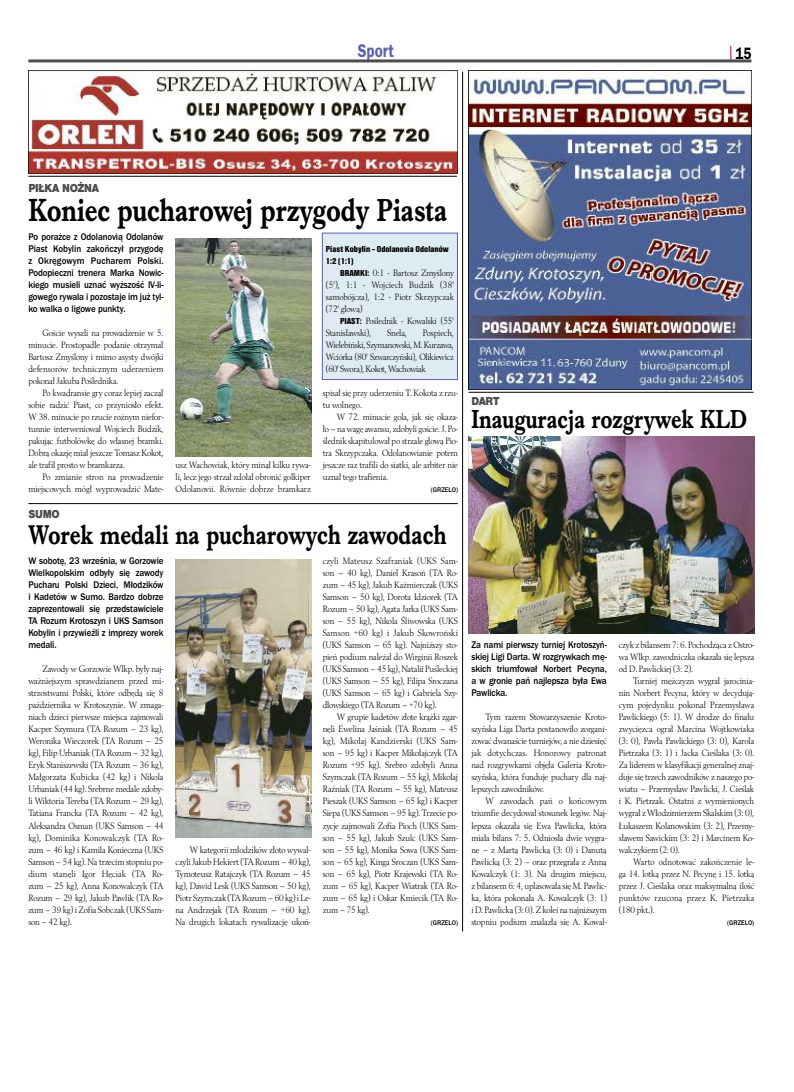
<style>
.page{position:relative;width:794px;height:1092px;background:#fff}
.page>*{position:absolute;margin:0;border:0;box-sizing:border-box;transform-origin:0 0}
.t1{font:700 33px "Imprint URWTCE";letter-spacing:-.005em;color:#000;scale:.8 1}
.t2{font:700 28px "Imprint URWTCE";color:#000;scale:.8 1}
.t3{font:700 27px "Imprint URWTCE";color:#000;scale:.8 1}
.t4{font:19px "Franklin Got URWTCE Dem";color:#5b60ad;scale:.8 1}
.t5{font:17px "Franklin Got URWTCE Dem";color:#000;scale:.8 1}
.t6{font:900 12px "Nimbus San TCE";letter-spacing:-.035em;color:#4d4d4d;scale:.9 1}
.t7{font:500 10px/12px "Franklin Got URWTCE";letter-spacing:-.01em;color:#000;text-align:justify;scale:.9 1}
.t8{font:9.6px/12px "Berling TCE";letter-spacing:-.015em;color:#000;text-align:justify;scale:.9 1}
.t9{font:9px/12px "Nimbus San TCE Bla Con";color:#000}
.t10{font:500 7px "Franklin Got URWTCE";color:#000;scale:.95 1}
.s1{font-family:"Nimbus San TCE Bla Con";font-size:9px}
</style>
<div class="page">
<hr style="left:28px;top:59px;width:723px;height:3px;background:#4d4d4d">
<svg style="left:730px;top:46px;width:1px;height:14px"></svg>
<img style="left:468px;top:437px;width:286px;height:196px">
<img style="left:175px;top:239px;width:136px;height:217px">
<img style="left:175px;top:560px;width:136px;height:277px">
<hr style="left:28px;top:503px;width:430px;height:1px;background:#000">
<img style="left:468px;top:71px;width:283px;height:319px">
<img style="left:28px;top:71px;width:430px;height:102px">
<hr style="left:28px;top:176px;width:429px;height:1px;background:#000">
<hr style="left:468px;top:392px;width:285px;height:1px;background:#000">
<div style="left:323px;top:233px;width:134px;height:146px;background:#deebf3"></div>
<div style="left:322px;top:232px;width:136px;height:148px;border:1px solid #5b60ad"></div>
<hr style="left:462px;top:72px;width:1px;height:859px;background:#000">
<h3 class="t4" style="left:358px;top:40px;width:47px">Sport</h3>
<h3 class="t5" style="left:735px;top:43px;width:21px">15</h3>
<p class="t6" style="left:28px;top:181px;width:80px">PIŁKA NOŻNA</p>
<h1 class="t1" style="left:28px;top:190px;width:525px">Koniec pucharowej przygody Piasta</h1>
<p class="t7" style="left:28px;top:231px;width:152px">Po porażce z Odolanovią Odolanów Piast Kobylin zakończył przygodę z Okręgowym Pucharem Polski.<br>Podopieczni trenera Marka Nowic&shy;kiego musieli uznać wyższość IV-li&shy;gowego rywala i pozostaje im już tyl&shy;ko walka o ligowe punkty.</p>
<p class="t8" style="left:28px;top:327px;width:152px;text-indent:14px">Goście wyszli na prowadzenie w 5. minucie. Prostopadłe podanie otrzymał Bartosz Zmyślony i mimo asysty dwójki defensorów technicznym uderzeniem pokonał Jakuba Poślednika.</p>
<p class="t8" style="left:28px;top:387px;width:152px;text-indent:14px">Po kwadransie gry coraz lepiej zaczął sobie radzić Piast, co przyniosło efekt.<br>W 38. minucie po rzucie rożnym niefor&shy;tunnie interweniował Wojciech Budzik, pakując futbolówkę do własnej bramki.<br>Dobrą okazję miał jeszcze Tomasz Kokot, ale trafił prosto w bramkarza.</p>
<p class="t8" style="left:28px;top:471px;width:152px;text-align:right">Po zmianie stron na prowadzenie miejscowych mógł wyprowadzić Mate-</p>
<p class="t8" style="left:176px;top:459px;width:152px">usz Wachowiak, który minął kilku rywa&shy;li, lecz jego strzał zdołał obronić golkiper Odolanovii. Równie dobrze bramkarz</p>
<p class="t9" style="left:326px;top:243px;width:124px">Piast Kobylin - Odolanovia Odolanów<br>1:2 (1:1)</p>
<p class="t8" style="left:326px;top:267px;width:144px;text-indent:14px"><span class="s1">BRAMKI:</span> 0:1 - Bartosz Zmyślony (5'), 1:1 - Wojciech Budzik (38' samobójcza), 1:2 - Piotr Skrzypczak (72' głową)</p>
<p class="t8" style="left:326px;top:315px;width:144px;text-indent:14px"><span class="s1">PIAST:</span> Poślednik - Kowalski (55'<br>Stanisławski),</p>
<p class="t8" style="left:387px;top:327px;width:24px">Snela,</p>
<p class="t8" style="left:326px;top:327px;width:144px;text-indent:97px">Pospiech, Wielebiński, Szymanowski, M. Kurzawa, Wciórka (80' Szwarczyński), Olikiewicz (60' Swora), Kokot, Wachowiak</p>
<p class="t8" style="left:323px;top:387px;width:151px">spisał się przy uderzeniu T. Kokota z rzu&shy;tu wolnego.</p>
<p class="t8" style="left:323px;top:411px;width:152px;text-indent:14px">W 72. minucie gola, jak się okaza&shy;ło – na wagę awansu, zdobyli goście. J. Po&shy;ślednik skapitulował po strzale głową Pio&shy;tra Skrzypczaka. Odolanowianie potem jeszcze raz trafili do siatki, ale arbiter nie uznał tego trafienia.</p>
<p class="t10" style="left:431px;top:485px;width:30px">(GRZELO)</p>
<p class="t6" style="left:28px;top:506px;width:36px">SUMO</p>
<h2 class="t2" style="left:28px;top:517px;width:524px">Worek medali na pucharowych zawodach</h2>
<p class="t7" style="left:28px;top:555px;width:152px">W sobotę, 23 września, w Gorzowie Wielkopolskim odbyły się zawody Pucharu Polski Dzieci, Młodzików i Kadetów w Sumo. Bardzo dobrze zaprezentowali się przedstawiciele TA Rozum Krotoszyn i UKS Samson Kobylin i przywieźli z imprezy worek medali.</p>
<p class="t8" style="left:28px;top:663px;width:152px;text-indent:14px">Zawody w Gorzowie Wlkp. były naj&shy;ważniejszym sprawdzianem przed mi&shy;strzostwami Polski, które odbędą się 8 października w Krotoszynie. W zmaga&shy;niach dzieci pierwsze miejsca zajmowali Kacper Szymura (TA Rozum – 23 kg), Weronika Wieczorek (TA Rozum – 25 kg), Filip Urbaniak (TA Rozum – 32 kg), Eryk Staniszewski (TA Rozum – 36 kg), Małgorzata Kubicka (42 kg) i Nikola Urbaniak (44 kg). Srebrne medale zdoby&shy;li Wiktoria Tereba (TA Rozum – 29 kg), Tatiana Francka (TA Rozum – 42 kg), Aleksandra Osman (UKS Samson – 44 kg), Dominika Konowalczyk (TA Ro&shy;zum – 46 kg) i Kamila Konieczna (UKS Samson – 54 kg). Na trzecim stopniu po&shy;dium stanęli Igor Hęciak (TA Ro&shy;zum – 25 kg), Anna Konowalczyk (TA Rozum – 29 kg), Jakub Pawlik (TA Ro&shy;zum – 39 kg) i Zofia Sobczak (UKS Sam&shy;son – 42 kg).</p>
<p class="t8" style="left:175px;top:843px;width:152px;text-indent:14px">W kategorii młodzików złoto wywal&shy;czyli Jakub Hekiert (TA Rozum – 40 kg), Tymoteusz Ratajczyk (TA Rozum – 45 kg), Dawid Lesk (UKS Samson – 50 kg), Piotr Szymczak (TA Rozum – 60 kg) i Le&shy;na Andrzejak (TA Rozum – +60 kg).<br>Na drugich lokatach rywalizację ukoń-</p>
<p class="t8" style="left:323px;top:555px;width:152px">czyli Mateusz Szafraniak (UKS Sam&shy;son – 40 kg), Daniel Krasoń (TA Ro&shy;zum – 45 kg), Jakub Kaźmierczak (UKS Samson – 50 kg), Dorota Idziorek (TA Rozum – 50 kg), Agata Jarka (UKS Sam&shy;son – 55 kg), Nikola Śliwowska (UKS Samson +60 kg) i Jakub Skowroński (UKS Samson – 65 kg). Najniższy sto&shy;pień podium należał do Wirginii Roszek (UKS Samson – 45 kg), Natalii Puśleckiej (UKS Samson – 55 kg), Filipa Sroczana (UKS Samson – 65 kg) i Gabriela Szy&shy;dłowskiego (TA Rozum – +70 kg).</p>
<p class="t8" style="left:323px;top:711px;width:152px;text-indent:14px">W grupie kadetów złote krążki zgar&shy;nęli Ewelina Jaśniak (TA Rozum – 45 kg), Mikołaj Kandzierski (UKS Sam&shy;son – 95 kg) i Kacper Mikołajczyk (TA Rozum +95 kg). Srebro zdobyli Anna Szymczak (TA Rozum – 55 kg), Mikołaj Raźniak (TA Rozum – 55 kg), Mateusz Pieszak (UKS Samson – 65 kg) i Kacper Siepa (UKS Samson – 95 kg). Trzecie po&shy;zycje zajmowali Zofia Pioch (UKS Sam&shy;son – 55 kg), Jakub Szulc (UKS Sam&shy;son – 55 kg), Monika Sowa (UKS Sam&shy;son – 65 kg), Kinga Sroczan (UKS Sam&shy;son – 65 kg), Piotr Krajewski (TA Ro&shy;zum – 65 kg), Kacper Wiatrak (TA Ro&shy;zum – 65 kg) i Oskar Kmiecik (TA Ro&shy;zum – 75 kg).</p>
<p class="t10" style="left:431px;top:917px;width:30px">(GRZELO)</p>
<p class="t6" style="left:471px;top:394px;width:33px">DART</p>
<h3 class="t3" style="left:471px;top:403px;width:346px">Inauguracja rozgrywek KLD</h3>
<p class="t7" style="left:471px;top:639px;width:152px">Za nami pierwszy turniej Krotoszyń&shy;skiej Ligi Darta. W rozgrywkach mę&shy;skich triumfował Norbert Pecyna, a w gronie pań najlepsza była Ewa Pawlicka.</p>
<p class="t8" style="left:471px;top:711px;width:152px;text-indent:14px">Tym razem Stowarzyszenie Kroto&shy;szyńska Liga Darta postanowiło zorgani&shy;zować dwanaście turniejów, a nie dziesięć jak dotychczas. Honorowy patronat nad rozgrywkami objęła Galeria Kroto&shy;szyńska, która funduje puchary dla naj&shy;lepszych zawodników.</p>
<p class="t8" style="left:471px;top:795px;width:152px;text-indent:14px">W zawodach pań o końcowym triumfie decydował stosunek legów. Naj&shy;lepsza okazała się Ewa Pawlicka, która miała bilans 7: 5. Odniosła dwie wygra&shy;ne – z Martą Pawlicką (3: 0) i Danutą Pawlicką (3: 2) – oraz przegrała z Anną Kowalczyk (1: 3). Na drugim miejscu, z bilansem 6: 4, uplasowała się M. Pawlic&shy;ka, która pokonała A. Kowalczyk (3: 1) i D. Pawlicką (3: 0). Z kolei na najniższym stopniu podium znalazła się A. Kowal-</p>
<p class="t8" style="left:619px;top:639px;width:152px">czyk z bilansem 7: 6. Pochodząca z Ostro&shy;wa Wlkp. zawodniczka okazała się lepsza od D. Pawlickiej (3: 2).</p>
<p class="t8" style="left:619px;top:675px;width:152px;text-indent:14px">Turniej mężczyzn wygrał jarocinia&shy;nin Norbert Pecyna, który w decydują&shy;cym pojedynku pokonał Przemysława Pawlickiego (5: 1). W drodze do finału zwycięzca ograł Marcina Wojtkowiaka (3: 0), Pawła Pawlickiego (3: 0), Karola Pietrzaka (3: 1) i Jacka Cieślaka (3: 0).<br>Za liderem w klasyfikacji generalnej znaj&shy;duje się trzech zawodników z naszego po&shy;wiatu – Przemysław Pawlicki, J. Cieślak i K. Pietrzak. Ostatni z wymienionych wygrał z Włodzimierzem Skalskim (3: 0), Łukaszem Kolanowskim (3: 2), Przemy&shy;sławem Sawickim (3: 2) i Marcinem Ko&shy;walczykiem (2: 0).</p>
<p class="t8" style="left:619px;top:855px;width:152px;text-indent:14px">Warto odnotować zakończenie le&shy;ga 14. lotką przez N. Pecynę i 15. lotką przez J. Cieślaka oraz maksymalną ilość punktów rzuconą przez K. Pietrzaka (180 pkt.).</p>
<p class="t10" style="left:727px;top:917px;width:30px">(GRZELO)</p>
</div>
